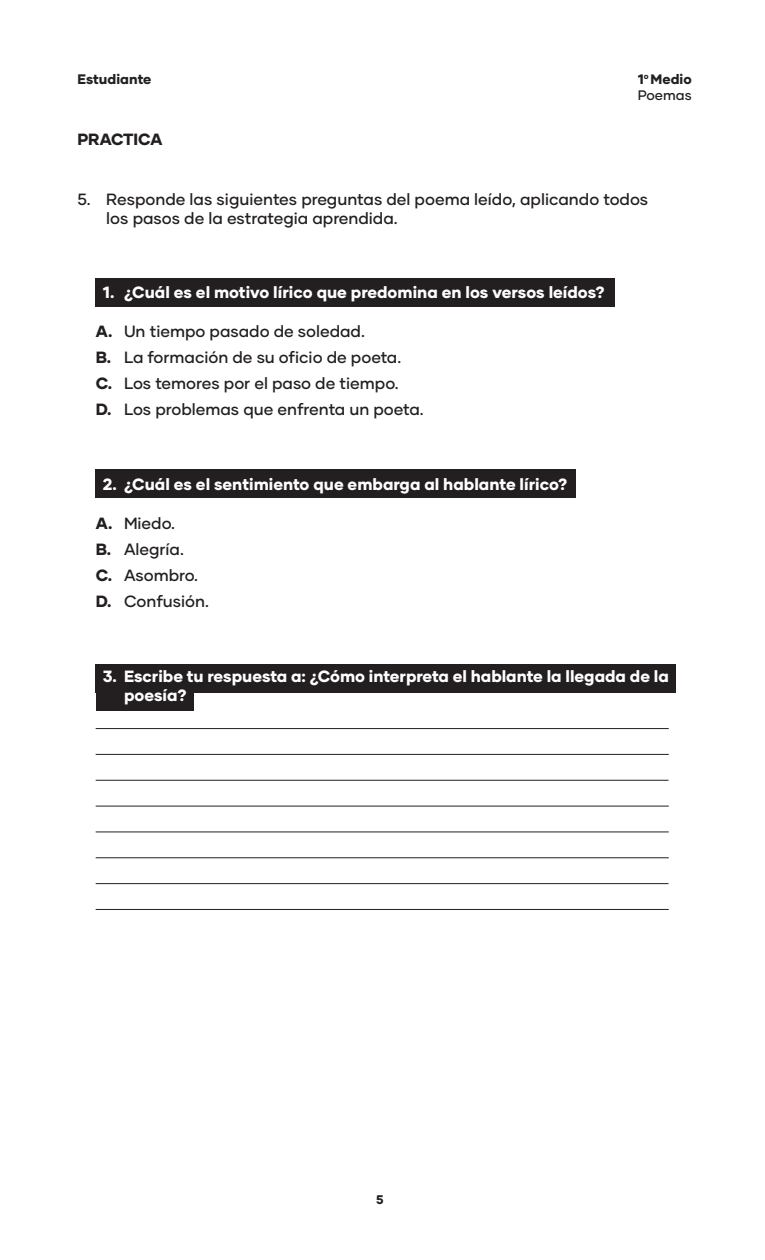
<style>
.page{position:relative;width:765px;height:1260px;background:#fff}
.page>*{position:absolute;margin:0;border:0;box-sizing:border-box;transform-origin:0 0}
.txt{font:500 16.25px/19.5px "Gilmer";color:#231f20}
.txt-2{font:800 16.25px/19.5px "Gilmer";color:#fff}
.txt-3{font:800 16.25px "Gilmer";letter-spacing:-.005em;color:#231f20}
.t1{font:800 13.75px/16.2px "Gilmer";color:#231f20}
.t2{font:800 12.5px "Gilmer";color:#231f20}
.s1{font-weight:500}
.s2{font-weight:800}
</style>
<div class="page">
<div style="left:96px;top:664px;width:580px;height:29px;background:#231f20"></div>
<div style="left:96px;top:682px;width:98px;height:28px;background:#231f20"></div>
<div style="left:95px;top:279px;width:519px;height:28px;background:#231f20"></div>
<div style="left:96px;top:470px;width:480px;height:28px;background:#231f20"></div>
<hr style="left:96px;top:728px;width:573px;height:1px;background:#231f20">
<hr style="left:96px;top:754px;width:573px;height:1px;background:#231f20">
<hr style="left:96px;top:780px;width:573px;height:1px;background:#231f20">
<hr style="left:96px;top:806px;width:573px;height:1px;background:#231f20">
<hr style="left:96px;top:832px;width:573px;height:1px;background:#231f20">
<hr style="left:96px;top:857px;width:573px;height:1px;background:#231f20">
<hr style="left:96px;top:883px;width:573px;height:1px;background:#231f20">
<hr style="left:96px;top:909px;width:573px;height:1px;background:#231f20">
<p class="t1" style="left:78px;top:71px;width:75px">Estudiante</p>
<p class="txt-3" style="left:78px;top:129px;width:86px">PRACTICA</p>
<p class="t1" style="left:638px;top:71px;width:56px">1<sup>o</sup> Medio<br><span class="s1">Poemas</span></p>
<p class="txt" style="left:78px;top:189px;width:15px">5.</p>
<p class="txt" style="left:106px;top:189px;width:544px">Responde las siguientes preguntas del poema leído, aplicando todos los pasos de la estrategia aprendida.</p>
<p class="txt-2" style="left:103px;top:282px;width:503px">1. ¿Cuál es el motivo lírico que predomina en los versos leídos?</p>
<p class="txt" style="left:96px;top:322px;width:271px"><span class="s2">A.</span> Un tiempo pasado de soledad.</p>
<p class="txt" style="left:96px;top:348px;width:307px"><span class="s2">B.</span> La formación de su oficio de poeta.</p>
<p class="txt" style="left:96px;top:373px;width:305px"><span class="s2">C.</span> Los temores por el paso de tiempo.</p>
<p class="txt" style="left:96px;top:399px;width:330px"><span class="s2">D.</span> Los problemas que enfrenta un poeta.</p>
<p class="txt-2" style="left:103px;top:474px;width:466px">2. ¿Cuál es el sentimiento que embarga al hablante lírico?</p>
<p class="txt" style="left:96px;top:514px;width:81px"><span class="s2">A.</span> Miedo.</p>
<p class="txt" style="left:96px;top:539px;width:90px"><span class="s2">B.</span> Alegría.</p>
<p class="txt" style="left:96px;top:565px;width:104px"><span class="s2">C.</span> Asombro.</p>
<p class="txt" style="left:96px;top:591px;width:115px"><span class="s2">D.</span> Confusión.</p>
<p class="txt-2" style="left:124px;top:666px;width:546px;text-indent:-21px">3. Escribe tu respuesta a: ¿Cómo interpreta el hablante la llegada de la poesía?</p>
<p class="t2" style="left:376px;top:1192px;width:9px">5</p>
</div>
